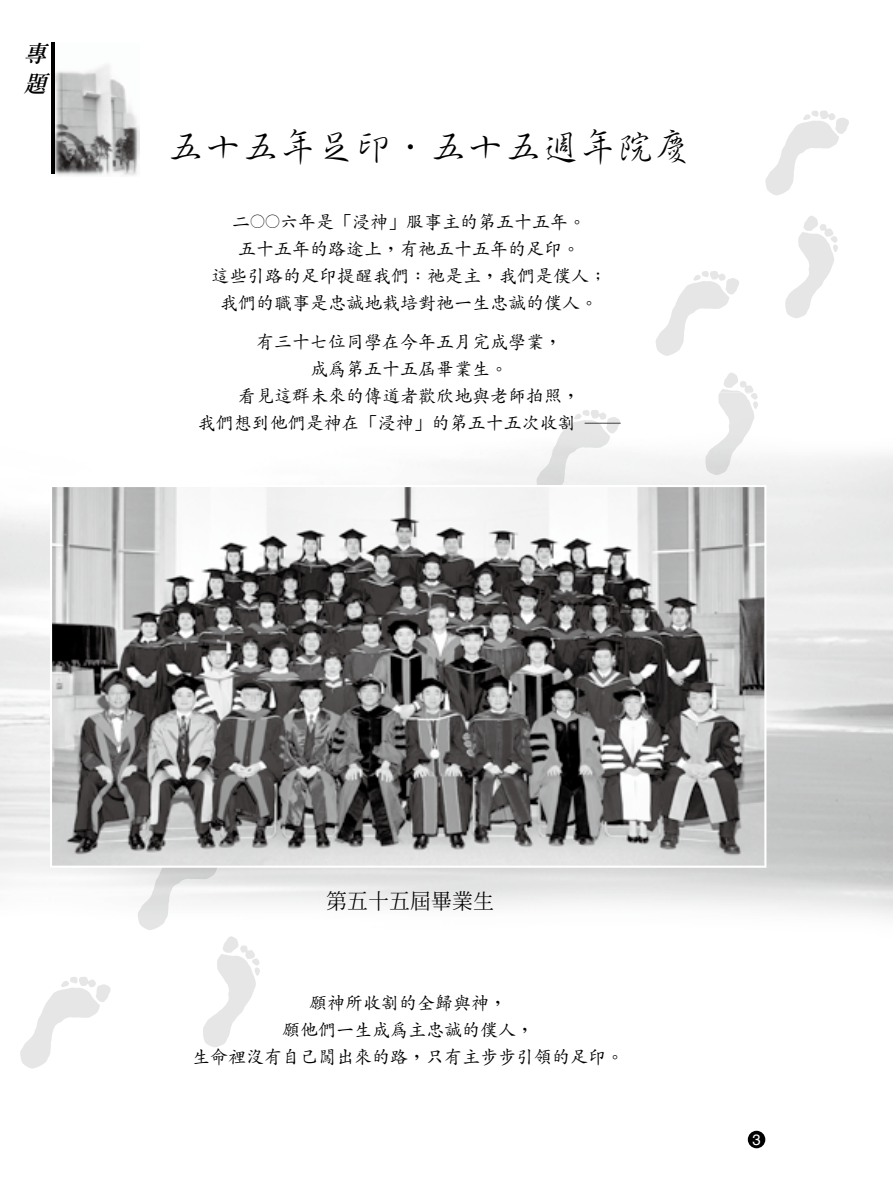
<style>
.page{position:relative;width:893px;height:1191px;background:#fff}
.page>*{position:absolute;margin:0;border:0;box-sizing:border-box;transform-origin:0 0}
.t1{font:500 37.5px "AR Xing Shu B5";color:#000}
.t2{font:italic 800 22.5px/30px "AR Ming B5";color:#000}
.t3{font:500 21px "AR Ming B5";color:#000}
.t4{font:500 18px/27px "AR Kai B5";color:#000;text-align:center}
.t5{font:15px "Helvetica";color:#fff}
.s1{font-family:"AR Hei B5";font-weight:800;font-size:15px}
</style>
<div class="page">
<img style="left:138px;top:867px;width:81px;height:63px">
<img style="left:590px;top:410px;width:17px;height:9px">
<img style="left:606px;top:417px;width:14px;height:16px">
<img style="left:536px;top:420px;width:75px;height:65px">
<svg style="left:574px;top:410px;width:15px;height:9px"></svg>
<img style="left:55px;top:65px;width:85px;height:111px">
<hr style="left:52px;top:43px;width:3px;height:131px;background:#000">
<div style="left:748px;top:1130px;width:17px;height:18px;background:#000;border-radius:50%"></div>
<svg style="left:52px;top:487px;width:713px;height:379px;background:#919091"></svg>
<svg style="left:20px;top:977px;width:91px;height:91px"></svg>
<svg style="left:203px;top:936px;width:57px;height:111px"></svg>
<svg style="left:765px;top:110px;width:84px;height:85px"></svg>
<svg style="left:785px;top:216px;width:53px;height:102px"></svg>
<svg style="left:656px;top:271px;width:83px;height:85px"></svg>
<img style="left:705px;top:392px;width:50px;height:83px">
<svg style="left:720px;top:373px;width:38px;height:36px"></svg>
<p class="t2" style="left:24px;top:39px;width:30px">專題</p>
<h1 class="t1" style="left:167px;top:128px;width:526px">五十五年足印．五十五週年院慶</h1>
<p class="t4" style="left:211px;top:208px;width:397px">二<span class="s1">○○</span>六年是「浸神」服事主的第五十五年。<br>五十五年的路途上，有祂五十五年的足印。<br>這些引路的足印提醒我們：祂是主，我們是僕人；我們的職事是忠誠地栽培對祂一生忠誠的僕人。</p>
<p class="t4" style="left:198px;top:329px;width:425px">有三十七位同學在今年五月完成學業，<br>成為第五十五屆畢業生。<br>看見這群未來的傳道者歡欣地與老師拍照，<br>我們想到他們是神在「浸神」的第五十五次收割 ──</p>
<p class="t3" style="left:326px;top:890px;width:170px">第五十五屆畢業生</p>
<p class="t4" style="left:192px;top:989px;width:433px">願神所收割的全歸與神，<br>願他們一生成為主忠誠的僕人，<br>生命裡沒有自己闖出來的路，只有主步步引領的足印。</p>
<p class="t5" style="left:752px;top:1126px;width:10px">3</p>
</div>
